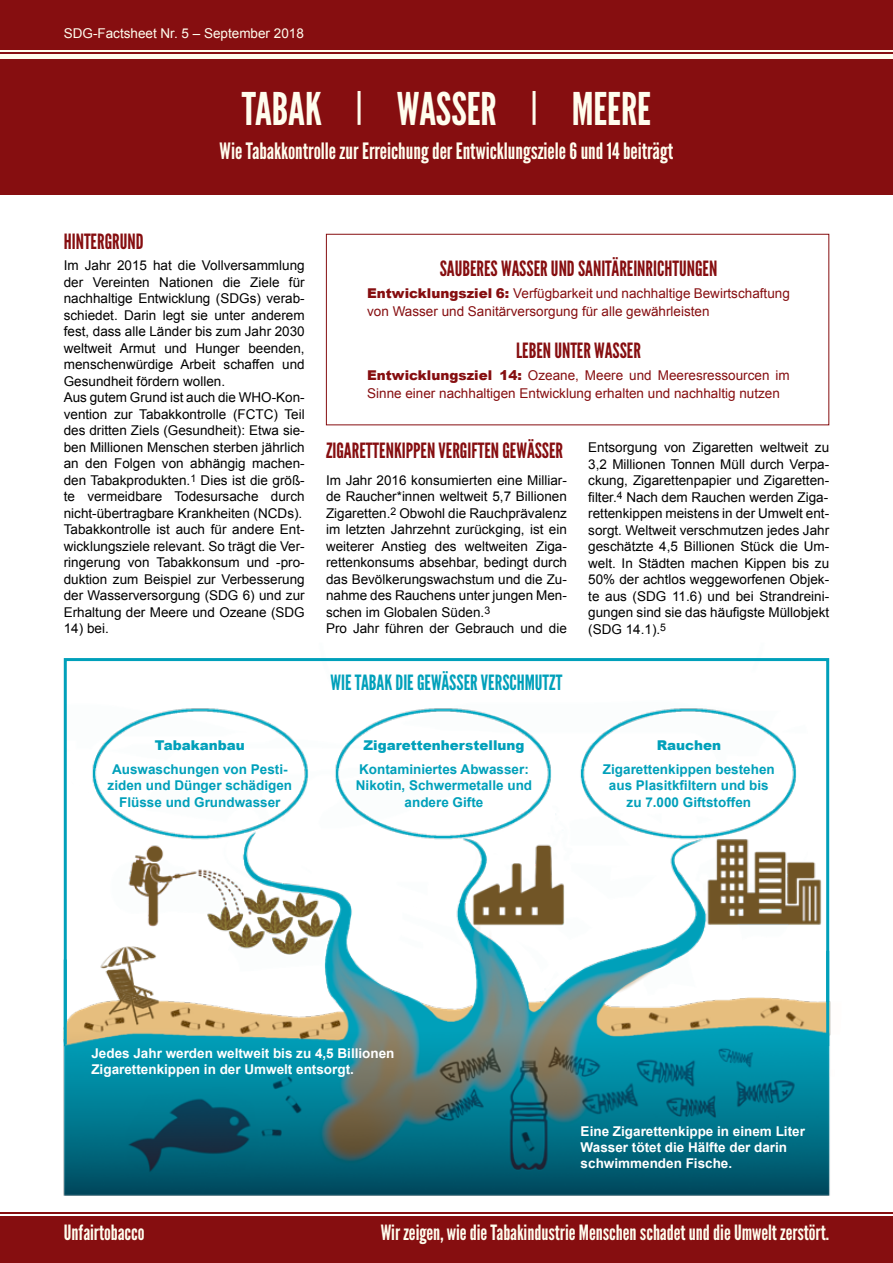
<style>
.page{position:relative;width:893px;height:1263px;background:#fff}
.page>*{position:absolute;margin:0;border:0;box-sizing:border-box;transform-origin:0 0}
.t1{font:45px "League Gothic";color:#fffdee}
.t2{font:22.5px "League Gothic";color:#fffdee}
.t3{font:21px "League Gothic";color:#860e10}
.t4{font:21px "League Gothic";color:#fffdee}
.t5{font:21px "League Gothic";color:#00a0ba}
.t6{font:13.5px/16.5px "Arial";color:#000}
.t7{font:13.5px/18px "Arial";color:#860e10}
.t8{font:700 13.5px/16.5px "Arial";color:#00a0ba;text-align:center}
.t9{font:700 13.5px/16.2px "Arial";color:#fff}
.t10{font:900 13.5px "Arial";color:#00a0ba}
.t11{font:13.5px "Arial";color:#fffdee}
.s1{font-weight:900}
</style>
<div class="page">
<img style="left:0;top:658px;width:893px;height:556px">
<div style="left:0;top:0;width:893px;height:194px;background:#860e10"></div>
<div style="left:0;top:1216px;width:893px;height:47px;background:#860e10"></div>
<div style="left:326px;top:234px;width:503px;height:191px;border:1px solid #860e10"></div>
<hr style="left:0;top:50px;width:893px;height:2px;background:#fffdee">
<div style="left:0;top:54px;width:893px;height:5px;background:#fffdee"></div>
<hr style="left:0;top:1212px;width:893px;height:1px;background:#860e10">
<hr style="left:64px;top:959px;width:3px;height:85px;background:#00a0ba">
<hr style="left:826px;top:951px;width:3px;height:85px;background:#00a0ba">
<p class="t11" style="left:64px;top:24px;width:242px">SDG-Factsheet Nr. 5 – September 2018</p>
<h1 class="t1" style="left:242px;top:82px;width:411px">TABAK <sup>|</sup> WASSER <sup>|</sup> MEERE</h1>
<h2 class="t2" style="left:220px;top:138px;width:455px">Wie Tabakkontrolle zur Erreichung der Entwicklungsziele 6 und 14 beiträgt</h2>
<h3 class="t3" style="left:64px;top:229px;width:81px">HINTERGRUND</h3>
<p class="t6" style="left:64px;top:257px;width:242px">Im Jahr 2015 hat die Vollversammlung der Vereinten Nationen die Ziele für nachhaltige Entwicklung (SDGs) verab&shy;schiedet. Darin legt sie unter anderem fest, dass alle Länder bis zum Jahr 2030 weltweit Armut und Hunger beenden, menschenwürdige Arbeit schaffen und Gesundheit fördern wollen.<br>Aus gutem Grund ist auch die WHO-Kon&shy;vention zur Tabakkontrolle (FCTC) Teil des dritten Ziels (Gesundheit): Etwa sie&shy;ben Millionen Menschen sterben jährlich an den Folgen von abhängig machen&shy;den Tabakprodukten.<sup>1</sup> Dies ist die größ&shy;te vermeidbare Todesursache durch nicht-übertragbare Krankheiten (NCDs).<br>Tabakkontrolle ist auch für andere Ent&shy;wicklungsziele relevant. So trägt die Ver&shy;ringerung von Tabakkonsum und -pro&shy;duktion zum Beispiel zur Verbesserung der Wasserversorgung (SDG 6) und zur Erhaltung der Meere und Ozeane (SDG</p>
<p class="t6" style="left:64px;top:620px;width:47px">14) bei.</p>
<p class="t10" style="left:155px;top:735px;width:92px">Tabakanbau</p>
<p class="t8" style="left:108px;top:761px;width:186px">Auswaschungen von Pesti&shy;ziden und Dünger schädigen<br>Flüsse und Grundwasser</p>
<h3 class="t3" style="left:440px;top:256px;width:279px">SAUBERES WASSER UND SANITÄREINRICHTUNGEN</h3>
<p class="t7" style="left:367px;top:284px;width:424px"><span class="s1">Entwicklungsziel 6:</span> Verfügbarkeit und nachhaltige Bewirtschaftung von Wasser und Sanitärversorgung für alle gewährleisten</p>
<h3 class="t3" style="left:516px;top:338px;width:126px">LEBEN UNTER WASSER</h3>
<p class="t7" style="left:367px;top:366px;width:424px"><span class="s1">Entwicklungsziel 14:</span> Ozeane, Meere und Meeresressourcen im<br>Sinne einer nachhaltigen Entwicklung erhalten und nachhaltig nutzen</p>
<h3 class="t3" style="left:326px;top:438px;width:239px">ZIGARETTENKIPPEN VERGIFTEN GEWÄSSER</h3>
<p class="t6" style="left:326px;top:472px;width:242px">Im Jahr 2016 konsumierten eine Milliar&shy;de Raucher*innen weltweit 5,7 Billionen Zigaretten.<sup>2</sup> Obwohl die Rauchprävalenz im letzten Jahrzehnt zurückging, ist ein weiterer Anstieg des weltweiten Ziga&shy;rettenkonsums absehbar, bedingt durch das Bevölkerungswachstum und die Zu&shy;nahme des Rauchens unter jungen Men&shy;schen im Globalen Süden.<sup>3<br></sup>Pro Jahr führen der Gebrauch und die</p>
<h3 class="t5" style="left:331px;top:670px;width:233px">WIE TABAK DIE GEWÄSSER VERSCHMUTZT</h3>
<p class="t10" style="left:363px;top:735px;width:163px">Zigarettenherstellung</p>
<p class="t8" style="left:356px;top:761px;width:178px">Kontaminiertes Abwasser:<br>Nikotin, Schwermetalle und andere Gifte</p>
<p class="t6" style="left:588px;top:439px;width:242px;text-align:justify">Entsorgung von Zigaretten weltweit zu 3,2 Millionen Tonnen Müll durch Verpa&shy;ckung, Zigarettenpapier und Zigaretten&shy;filter.<sup>4</sup> Nach dem Rauchen werden Ziga&shy;rettenkippen meistens in der Umwelt ent&shy;sorgt. Weltweit verschmutzen jedes Jahr geschätzte 4,5 Billionen Stück die Um&shy;welt. In Städten machen Kippen bis zu 50% der achtlos weggeworfenen Objek&shy;te aus (SDG 11.6) und bei Strandreini&shy;gungen sind sie das häufigste Müllobjekt (SDG 14.1).<sup>5</sup></p>
<p class="t10" style="left:657px;top:735px;width:66px">Rauchen</p>
<p class="t8" style="left:603px;top:761px;width:173px">Zigarettenkippen bestehen aus Plasitkfiltern und bis zu 7.000 Giftstoffen</p>
<p class="t9" style="left:91px;top:1045px;width:305px">Jedes Jahr werden weltweit bis zu 4,5 Billionen<br>Zigarettenkippen in der Umwelt entsorgt.</p>
<p class="t9" style="left:581px;top:1123px;width:226px">Eine Zigarettenkippe in einem Liter<br>Wasser tötet die Hälfte der darin schwimmenden Fische.</p>
<h3 class="t4" style="left:64px;top:1220px;width:82px">Unfairtobacco</h3>
<h3 class="t4" style="left:381px;top:1220px;width:450px">Wir zeigen, wie die Tabakindustrie Menschen schadet und die Umwelt zerstört.</h3>
</div>
